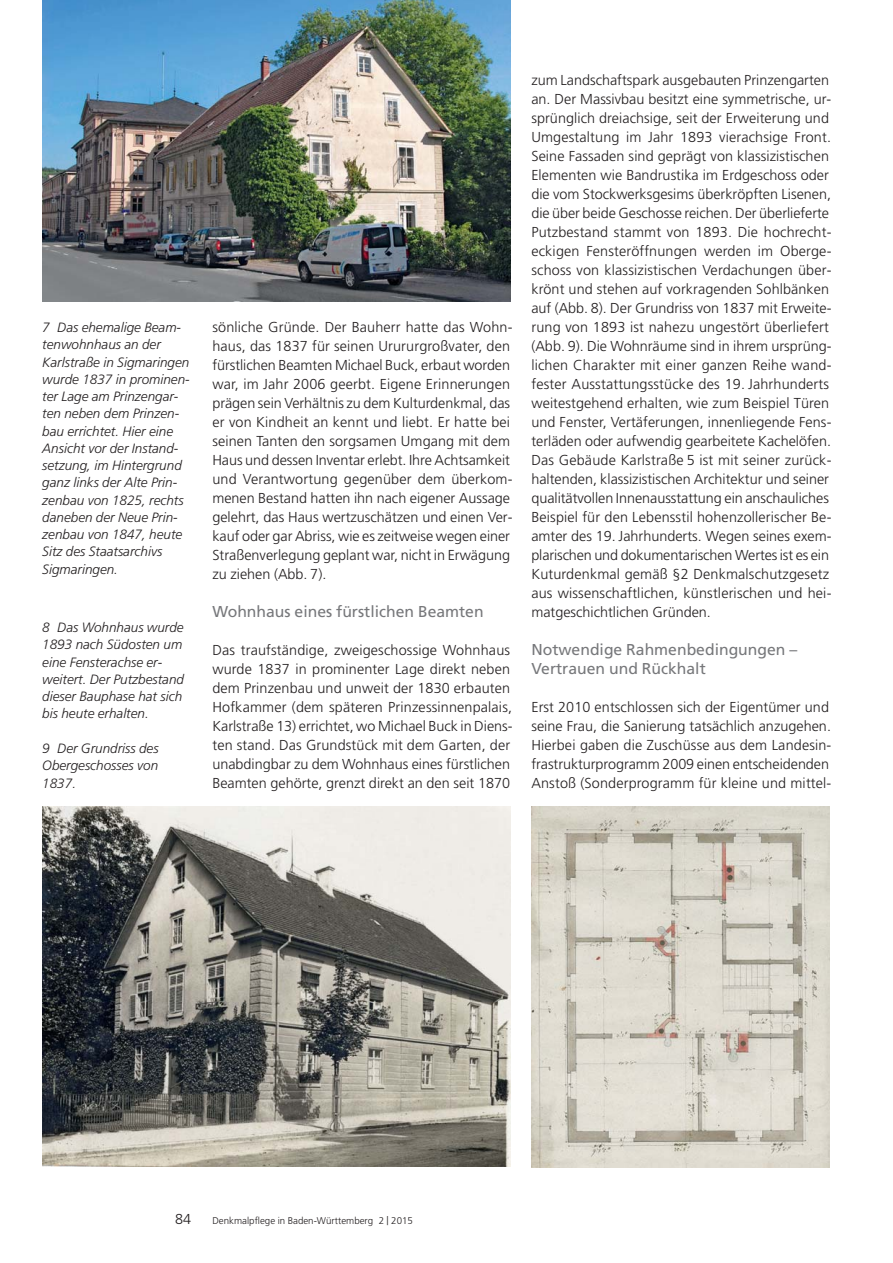
<style>
.page{position:relative;width:893px;height:1263px;background:#fff}
.page>*{position:absolute;margin:0;border:0;box-sizing:border-box;transform-origin:0 0}
.t1{font:15.75px/19px "Frutiger";color:#77787b}
.t2{font:300 14.4px/19px "Frutiger";letter-spacing:.005em;color:#231f20}
.t3{font:italic 300 13.5px/17.2px "Frutiger";color:#231f20}
.t4{font:300 9.75px "Frutiger";color:#231f20}
.s1{font-size:12px}
</style>
<div class="page">
<img style="left:42px;top:0;width:468px;height:301px">
<img style="left:531px;top:807px;width:298px;height:361px">
<img style="left:42px;top:807px;width:468px;height:359px">
<p class="t3" style="left:42px;top:320px;width:149px">7 Das ehemalige Beam&shy;tenwohnhaus an der<br>Karlstraße in Sigmaringen wurde 1837 in prominen&shy;ter Lage am Prinzengar&shy;ten neben dem Prinzen&shy;bau errichtet. Hier eine<br>Ansicht vor der Instand&shy;setzung, im Hintergrund ganz links der Alte Prin&shy;zenbau von 1825, rechts daneben der Neue Prin&shy;zenbau von 1847, heute<br>Sitz des Staatsarchivs<br>Sigmaringen.</p>
<p class="t3" style="left:42px;top:620px;width:143px">8 Das Wohnhaus wurde<br>1893 nach Südosten um eine Fensterachse er&shy;weitert. Der Putzbestand dieser Bauphase hat sich bis heute erhalten.</p>
<p class="t3" style="left:42px;top:741px;width:118px;text-align:justify">9 Der Grundriss des Obergeschosses von 1837.</p>
<p class="t2" style="left:212px;top:319px;width:302px">sönliche Gründe. Der Bauherr hatte das Wohn&shy;haus, das 1837 für seinen Urururgroßvater, den fürstlichen Beamten Michael Buck, erbaut worden war, im Jahr 2006 geerbt. Eigene Erinnerungen prägen sein Verhältnis zu dem Kulturdenkmal, das er von Kindheit an kennt und liebt. Er hatte bei seinen Tanten den sorgsamen Umgang mit dem Haus und dessen Inventar erlebt. Ihre Achtsamkeit und Verantwortung gegenüber dem überkom&shy;menen Bestand hatten ihn nach eigener Aussage gelehrt, das Haus wertzuschätzen und einen Ver&shy;kauf oder gar Abriss, wie es zeitweise wegen einer Straßenverlegung geplant war, nicht in Erwägung zu ziehen (Abb. 7).</p>
<p class="t1" style="left:212px;top:603px;width:273px">Wohnhaus eines fürstlichen Beamten</p>
<p class="t2" style="left:212px;top:641px;width:302px">Das traufständige, zweigeschossige Wohnhaus wurde 1837 in prominenter Lage direkt neben dem Prinzenbau und unweit der 1830 erbauten Hofkammer (dem späteren Prinzessinnenpalais, Karlstraße 13) errichtet, wo Michael Buck in Diens - ten stand. Das Grundstück mit dem Garten, der unabdingbar zu dem Wohnhaus eines fürstlichen Beamten gehörte, grenzt direkt an den seit 1870</p>
<p class="t2" style="left:531px;top:72px;width:302px">zum Landschaftspark ausgebauten Prinzengarten an. Der Massivbau besitzt eine symmetrische, ur&shy;sprünglich dreiachsige, seit der Erweiterung und Umgestaltung im Jahr 1893 vierachsige Front.<br>Seine Fassaden sind geprägt von klassizistischen Elementen wie Bandrustika im Erdgeschoss oder die vom Stockwerksgesims überkröpften Lisenen, die über beide Geschosse reichen. Der überlieferte Putzbestand stammt von 1893. Die hochrecht&shy;eckigen Fensteröffnungen werden im Oberge&shy;schoss von klassizistischen Verdachungen über&shy;krönt und stehen auf vorkragenden Sohlbänken auf (Abb. 8). Der Grundriss von 1837 mit Erweite&shy;rung von 1893 ist nahezu ungestört überliefert (Abb. 9). Die Wohnräume sind in ihrem ursprüng&shy;lichen Charakter mit einer ganzen Reihe wand&shy;fester Ausstattungsstücke des 19. Jahrhunderts weitestgehend erhalten, wie zum Beispiel Türen und Fenster, Vertäferungen, innenliegende Fens - terläden oder aufwendig gearbeitete Kachelöfen.<br>Das Gebäude Karlstraße 5 ist mit seiner zurück&shy;haltenden, klassizistischen Architektur und seiner qualitätvollen Innenausstattung ein anschauliches Beispiel für den Lebensstil hohenzollerischer Be&shy;amter des 19. Jahrhunderts. Wegen seines exem&shy;plarischen und dokumentarischen Wertes ist es ein Kuturdenkmal gemäß §2 Denkmalschutzgesetz aus wissenschaftlichen, künstlerischen und hei&shy;matgeschichtlichen Gründen.</p>
<p class="t1" style="left:531px;top:641px;width:267px">Notwendige Rahmenbedingungen –<br>Vertrauen und Rückhalt</p>
<p class="t2" style="left:531px;top:698px;width:302px">Erst 2010 entschlossen sich der Eigentümer und seine Frau, die Sanierung tatsächlich anzugehen.<br>Hierbei gaben die Zuschüsse aus dem Landesin&shy;frastrukturprogramm 2009 einen entscheidenden Anstoß (Sonderprogramm für kleine und mittel-</p>
<p class="t2" style="left:175px;top:1211px;width:18px">84</p>
<p class="t4" style="left:212px;top:1217px;width:202px">Denkmalpflege in Baden-Württemberg 2 <span class="s1">|</span> 2015</p>
</div>
